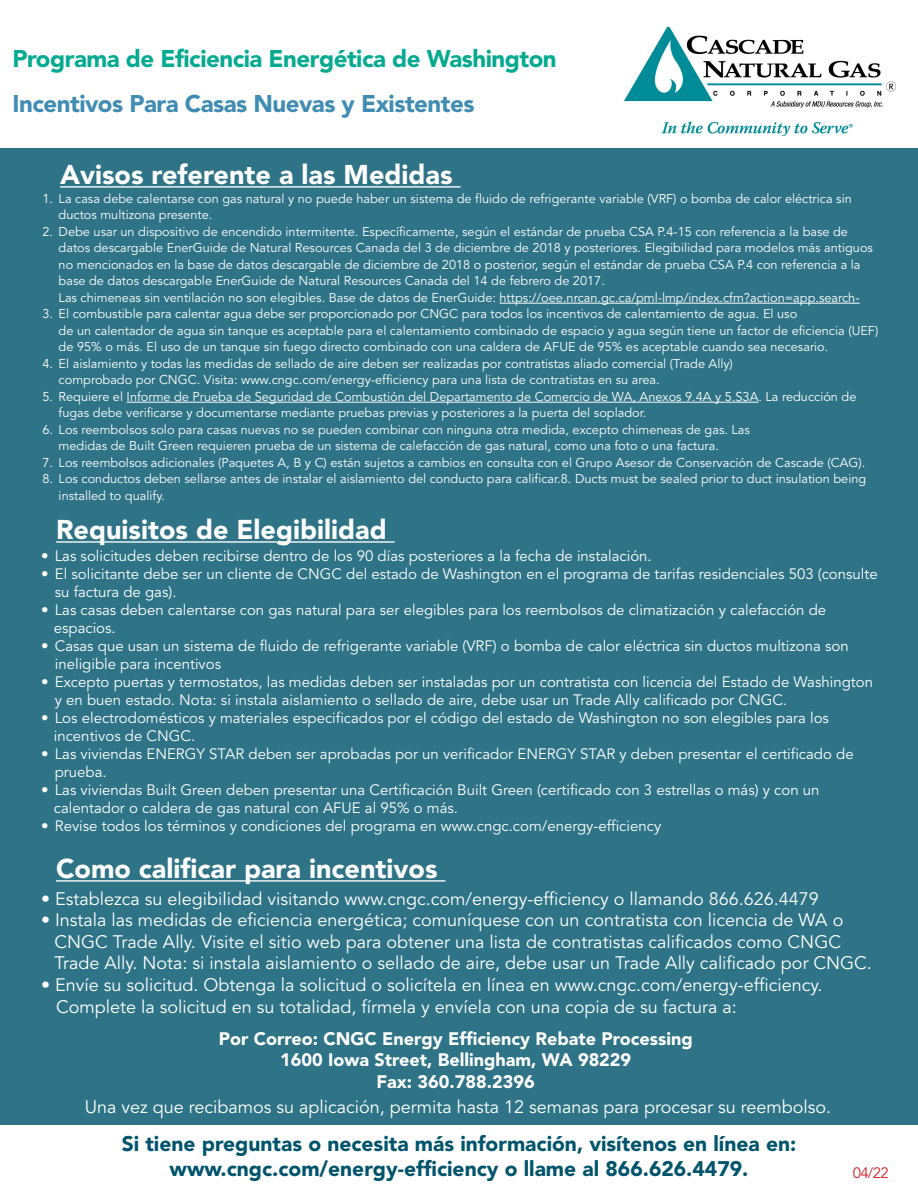
<style>
.page{position:relative;width:918px;height:1188px;background:#fff}
.page>*{position:absolute;margin:0;border:0;box-sizing:border-box;transform-origin:0 0}
.t1{font:900 27px "Avenir";color:#fff}
.t2{font:900 24px "Avenir";letter-spacing:-.02em;color:#05aa91}
.t3{font:900 24px "Avenir";letter-spacing:-.02em;color:#408cb3}
.t4{font:900 21px "Avenir";color:#00546b}
.t5{font:18px/21.6px "Avenir";color:#fff}
.t6{font:900 18px "Avenir";color:#fff}
.t7{font:15px/18px "Avenir";color:#fff}
.t8{font:15px "Avenir";color:#d1232a}
.t9{font:12.75px/16.5px "Avenir";color:#fff}
</style>
<div class="page">
<div style="left:0;top:148px;width:918px;height:977px;background:#2e7386"></div>
<hr style="left:56px;top:541px;width:339px;height:2px;background:#fff">
<hr style="left:56px;top:880px;width:390px;height:2px;background:#fff">
<hr style="left:500px;top:303px;width:360px;height:1px;background:#fff">
<hr style="left:127px;top:402px;width:631px;height:1px;background:#fff">
<hr style="left:60px;top:186px;width:401px;height:2px;background:#fff">
<img style="left:625px;top:27px;width:270px;height:108px">
<p class="t2" style="left:12px;top:40px;width:546px">Programa de Eficiencia Energética de Washington</p>
<p class="t3" style="left:12px;top:85px;width:464px">Incentivos Para Casas Nuevas y Existentes</p>
<p class="t1" style="left:60px;top:154px;width:394px">Avisos referente a las Medidas</p>
<p class="t9" style="left:59px;top:190px;width:795px;text-indent:-16px">1. La casa debe calentarse con gas natural y no puede haber un sistema de fluido de refrigerante variable (VRF) o bomba de calor eléctrica sin ductos multizona presente.</p>
<p class="t9" style="left:59px;top:223px;width:816px;text-indent:-16px">2. Debe usar un dispositivo de encendido intermitente. Específicamente, según el estándar de prueba CSA P.4-15 con referencia a la base de datos descargable EnerGuide de Natural Resources Canada del 3 de diciembre de 2018 y posteriores. Elegibilidad para modelos más antiguos no mencionados en la base de datos descargable de diciembre de 2018 o posterior, según el estándar de prueba CSA P.4 con referencia a la base de datos descargable EnerGuide de Natural Resources Canada del 14 de febrero de 2017.<br>Las chimeneas sin ventilación no son elegibles. Base de datos de EnerGuide: https://oee.nrcan.gc.ca/pml-lmp/index.cfm?action=app.search-</p>
<p class="t9" style="left:59px;top:306px;width:821px;text-indent:-16px">3. El combustible para calentar agua debe ser proporcionado por CNGC para todos los incentivos de calentamiento de agua. El uso<br>de un calentador de agua sin tanque es aceptable para el calentamiento combinado de espacio y agua según tiene un factor de eficiencia (UEF) de 95% o más. El uso de un tanque sin fuego directo combinado con una caldera de AFUE de 95% es aceptable cuando sea necesario.</p>
<p class="t9" style="left:59px;top:355px;width:676px;text-indent:-16px">4. El aislamiento y todas las medidas de sellado de aire deben ser realizadas por contratistas aliado comercial (Trade Ally) comprobado por CNGC. Visita: www.cngc.com/energy-efficiency para una lista de contratistas en su area.</p>
<p class="t9" style="left:59px;top:388px;width:799px;text-indent:-16px">5. Requiere el Informe de Prueba de Seguridad de Combustión del Departamento de Comercio de WA, Anexos 9.4A y 5.S3A. La reducción de fugas debe verificarse y documentarse mediante pruebas previas y posteriores a la puerta del soplador.</p>
<p class="t9" style="left:59px;top:421px;width:693px;text-indent:-16px">6. Los reembolsos solo para casas nuevas no se pueden combinar con ninguna otra medida, excepto chimeneas de gas. Las medidas de Built Green requieren prueba de un sistema de calefacción de gas natural, como una foto o una factura.</p>
<p class="t9" style="left:42px;top:454px;width:824px">7. Los reembolsos adicionales (Paquetes A, B y C) están sujetos a cambios en consulta con el Grupo Asesor de Conservación de Cascade (CAG).</p>
<p class="t9" style="left:59px;top:471px;width:809px;text-indent:-16px">8. Los conductos deben sellarse antes de instalar el aislamiento del conducto para calificar.8. Ducts must be sealed prior to duct insulation being installed to qualify.</p>
<p class="t1" style="left:56px;top:509px;width:332px">Requisitos de Elegibilidad</p>
<p class="t7" style="left:41px;top:547px;width:612px">• Las solicitudes deben recibirse dentro de los 90 días posteriores a la fecha de instalación.</p>
<p class="t7" style="left:55px;top:565px;width:825px;text-indent:-14px">• El solicitante debe ser un cliente de CNGC del estado de Washington en el programa de tarifas residenciales 503 (consulte su factura de gas).</p>
<p class="t7" style="left:41px;top:601px;width:786px">• Las casas deben calentarse con gas natural para ser elegibles para los reembolsos de climatización y calefacción de</p>
<p class="t7" style="left:54px;top:619px;width:63px">espacios.</p>
<p class="t7" style="left:55px;top:637px;width:795px;text-indent:-14px">• Casas que usan un sistema de fluido de refrigerante variable (VRF) o bomba de calor eléctrica sin ductos multizona son ineligible para incentivos</p>
<p class="t7" style="left:55px;top:673px;width:820px;text-indent:-14px">• Excepto puertas y termostatos, las medidas deben ser instaladas por un contratista con licencia del Estado de Washington y en buen estado. Nota: si instala aislamiento o sellado de aire, debe usar un Trade Ally calificado por CNGC.</p>
<p class="t7" style="left:41px;top:709px;width:789px">• Los electrodomésticos y materiales especificados por el código del estado de Washington no son elegibles para los</p>
<p class="t7" style="left:54px;top:727px;width:143px">incentivos de CNGC.</p>
<p class="t7" style="left:55px;top:745px;width:800px;text-indent:-14px">• Las viviendas ENERGY STAR deben ser aprobadas por un verificador ENERGY STAR y deben presentar el certificado de prueba.</p>
<p class="t7" style="left:41px;top:781px;width:780px">• Las viviendas Built Green deben presentar una Certificación Built Green (certificado con 3 estrellas o más) y con un</p>
<p class="t7" style="left:54px;top:799px;width:406px">calentador o caldera de gas natural con AFUE al 95% o más.</p>
<p class="t7" style="left:41px;top:817px;width:621px">• Revise todos los términos y condiciones del programa en www.cngc.com/energy-efficiency</p>
<p class="t1" style="left:56px;top:848px;width:383px">Como calificar para incentivos</p>
<p class="t5" style="left:41px;top:888px;width:779px">• Establezca su elegibilidad visitando www.cngc.com/energy-efficiency o llamando 866.626.4479</p>
<p class="t5" style="left:55px;top:910px;width:819px;text-indent:-13px">• Instala las medidas de eficiencia energética; comuníquese con un contratista con licencia de WA o<br>CNGC Trade Ally. Visite el sitio web para obtener una lista de contratistas calificados como CNGC<br>Trade Ally. Nota: si instala aislamiento o sellado de aire, debe usar un Trade Ally calificado por CNGC.</p>
<p class="t5" style="left:41px;top:975px;width:783px">• Envíe su solicitud. Obtenga la solicitud o solicítela en línea en www.cngc.com/energy-efficiency.</p>
<p class="t5" style="left:56px;top:996px;width:682px">Complete la solicitud en su totalidad, fírmela y envíela con una copia de su factura a:</p>
<p class="t6" style="left:219px;top:1025px;width:475px">Por Correo: CNGC Energy Efficiency Rebate Processing</p>
<p class="t6" style="left:280px;top:1047px;width:353px">1600 Iowa Street, Bellingham, WA 98229</p>
<p class="t6" style="left:377px;top:1068px;width:160px">Fax: 360.788.2396</p>
<p class="t5" style="left:85px;top:1097px;width:748px">Una vez que recibamos su aplicación, permita hasta 12 semanas para procesar su reembolso.</p>
<p class="t4" style="left:122px;top:1128px;width:676px">Si tiene preguntas o necesita más información, visítenos en línea en:</p>
<p class="t4" style="left:170px;top:1153px;width:580px">www.cngc.com/energy-efficiency o llame al 866.626.4479.</p>
<p class="t8" style="left:853px;top:1162px;width:37px">04/22</p>
</div>
